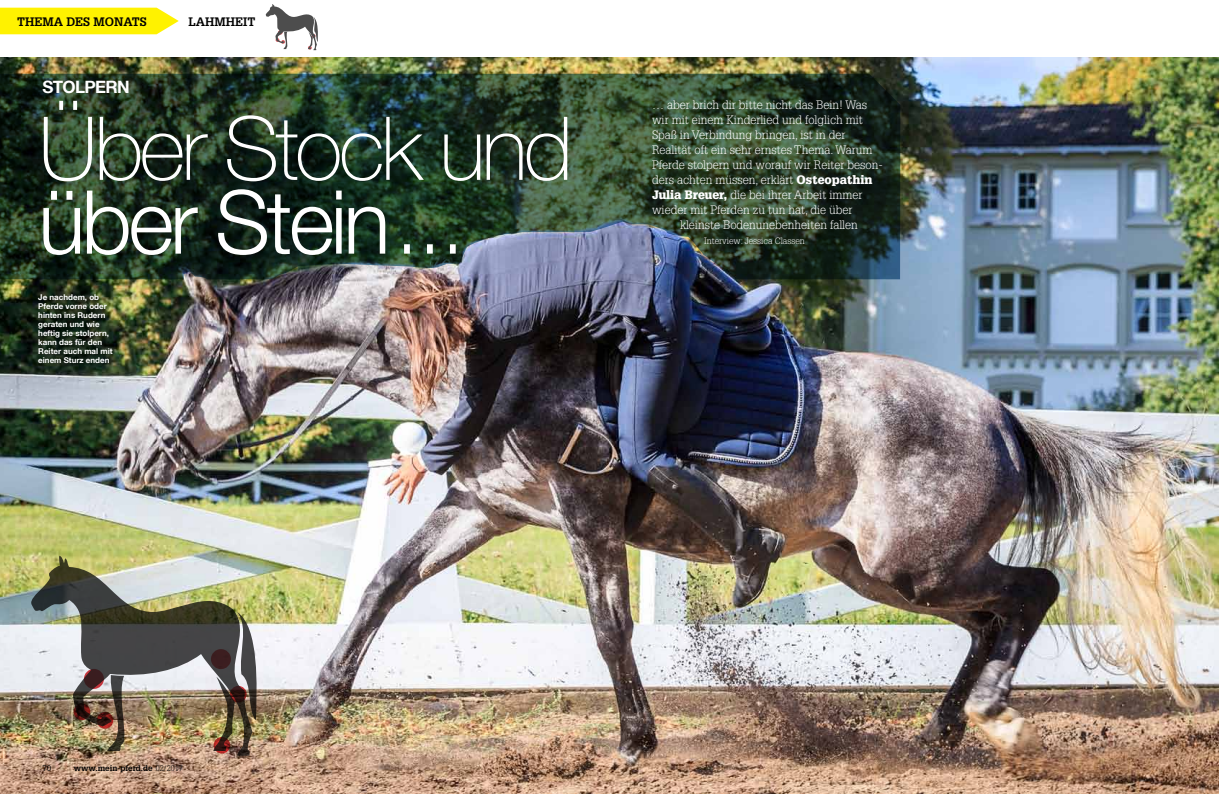
<style>
.page{position:relative;width:1219px;height:794px;background:#fff}
.page>*{position:absolute;margin:0;border:0;box-sizing:border-box;transform-origin:0 0}
.t1{font:300 88.3px "Helvetica Neue LT Com";letter-spacing:-.04em;color:#fff}
.t2{font:100 88.2px "Helvetica Neue LT Com";letter-spacing:-.04em;color:#fff}
.t3{font:700 17px "Helvetica Neue LT Com";letter-spacing:-.04em;color:#fff}
.t4{font:300 12px "Glypha LT Std";color:#fff}
.t5{font:700 12px "Glypha LT Std";color:#000}
.t6{font:300 9px "Glypha LT Std";color:#fff}
.t7{font:700 8px/9px "Helvetica Neue LT Com";color:#fff}
.t8{font:700 8px "Glypha LT Std";color:#000}
.t9{font:8px "Glypha LT Std";color:#000}
.s1{font-weight:900}
.s2{font-weight:300}
</style>
<div class="page">
<img style="left:0;top:57px;width:1219px;height:737px">
<img style="left:0;top:74px;width:900px;height:205px">
<div style="left:0;top:8px;width:179px;height:26px;background:#fff200"></div>
<div style="left:37px;top:293px;width:80px;height:74px;background:#000;opacity:.4"></div>
<img style="left:31px;top:555px;width:222px;height:200px">
<img style="left:213px;top:612px;width:45px;height:139px">
<svg style="left:74px;top:703px;width:16px;height:17px"></svg>
<svg style="left:84px;top:669px;width:20px;height:20px"></svg>
<svg style="left:230px;top:686px;width:17px;height:16px"></svg>
<div style="left:211px;top:649px;width:20px;height:20px;background:#3c1e20;border-radius:50%"></div>
<svg style="left:214px;top:737px;width:16px;height:16px"></svg>
<svg style="left:97px;top:712px;width:16px;height:16px"></svg>
<svg style="left:266px;top:4px;width:52px;height:46px"></svg>
<p class="t5" style="left:17px;top:14px;width:131px">THEMA DES MONATS</p>
<h3 class="t3" style="left:43px;top:76px;width:89px">Stolpern</h3>
<p class="t5" style="left:189px;top:14px;width:65px">LAHMHEIT</p>
<h2 class="t2" style="left:38px;top:96px;width:536px">Über Stock und</h2>
<h1 class="t1" style="left:38px;top:168px;width:428px">über Stein …</h1>
<p class="t7" style="left:38px;top:292px;width:76px">Je nachdem, ob<br>Pferde vorne oder hinten ins Rudern geraten und wie heftig sie stolpern, kann das für den<br>Reiter auch mal mit einem Sturz enden</p>
<p class="t4" style="left:652px;top:97px;width:217px">… aber brich dir bitte nicht das Bein! Was</p>
<p class="t4" style="left:652px;top:112px;width:212px">wir mit einem Kinderlied und folglich mit</p>
<p class="t4" style="left:652px;top:127px;width:195px">Spaß in Verbindung bringen, ist in der</p>
<p class="t4" style="left:652px;top:142px;width:222px">Realität oft ein sehr ernstes Thema. Warum</p>
<p class="t4" style="left:652px;top:157px;width:232px">Pferde stolpern und worauf wir Reiter beson-</p>
<p class="t4" style="left:652px;top:172px;width:222px">ders achten müssen, erklärt <span class="s1">Osteopathin</span></p>
<p class="t4" style="left:652px;top:187px;width:212px"><span class="s1">Julia Breuer,</span> die bei ihrer Arbeit immer</p>
<p class="t4" style="left:652px;top:202px;width:202px">wieder mit Pferden zu tun hat, die über</p>
<p class="t4" style="left:680px;top:217px;width:179px">kleinste Bodenunebenheiten fallen</p>
<p class="t6" style="left:704px;top:235px;width:102px">Interview: Jessica Classen</p>
<p class="t9" style="left:43px;top:763px;width:10px">70</p>
<p class="t8" style="left:74px;top:763px;width:111px">WWW.MEIN-PFERD.DE <span class="s2">02/2017</span></p>
</div>
